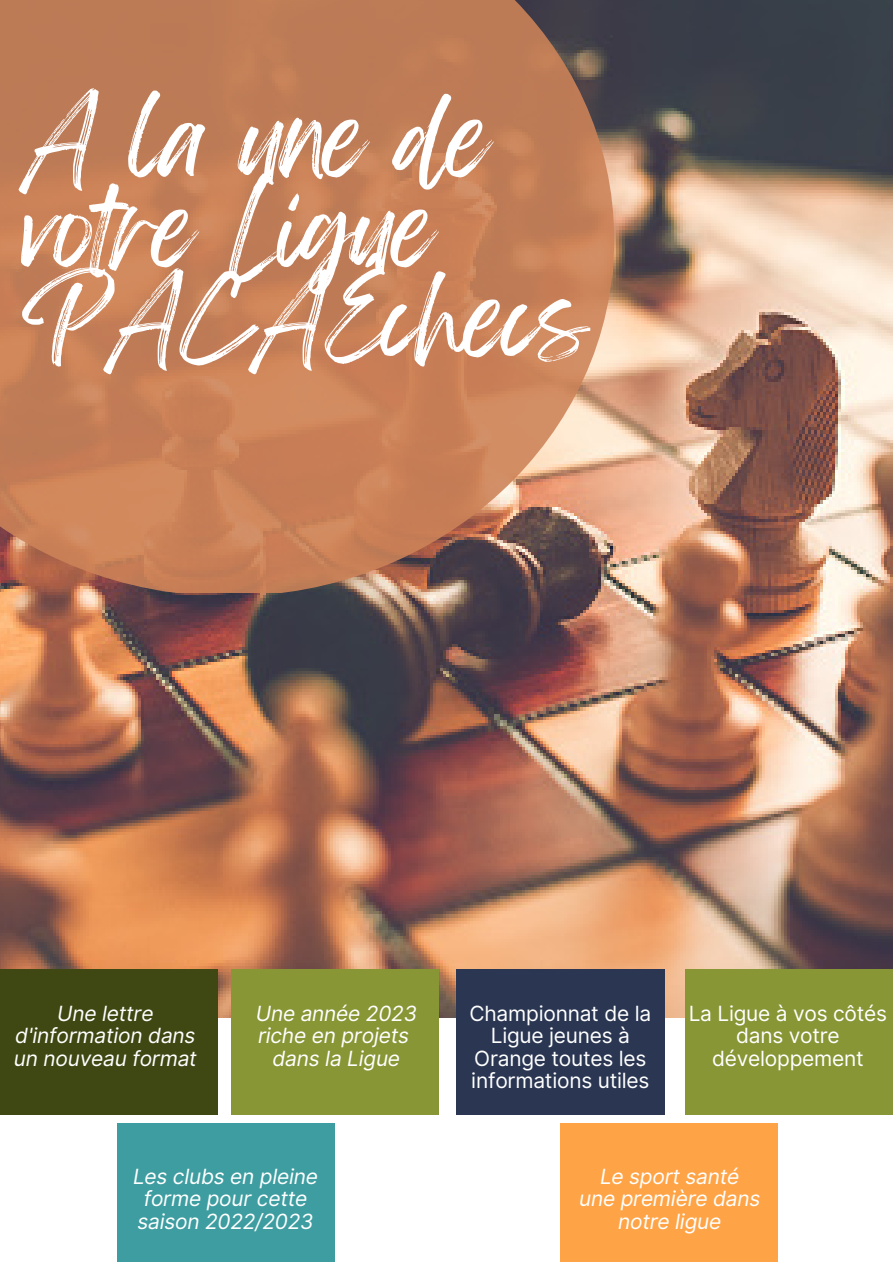
<style>
.page{position:relative;width:893px;height:1264px;background:#fff}
.page>*{position:absolute;margin:0;border:0;box-sizing:border-box;transform-origin:0 0}
.t1{font:90.75px/89.8px "Feeling Passionate";letter-spacing:-.01em;color:#fff}
.t2{font:italic 23.85px/25.8px "Inter";letter-spacing:-.01em;color:#fff}
.t3{font:italic 21px/22.5px "Inter";letter-spacing:-.01em;color:#fff;text-align:center}
.t4{font:21px/22.5px "Inter";letter-spacing:-.01em;color:#fff;text-align:center}
</style>
<div class="page">
<img style="left:0;top:0;width:892px;height:1017px">
<svg style="left:0;top:0;width:614px;height:592px;fill:#c57d56"></svg>
<div style="left:231px;top:969px;width:207px;height:145px;background:#889635"></div>
<div style="left:456px;top:969px;width:208px;height:145px;background:#2a3652"></div>
<div style="left:685px;top:969px;width:207px;height:145px;background:#889635"></div>
<div style="left:0;top:969px;width:217px;height:145px;background:#3f4712"></div>
<div style="left:560px;top:1123px;width:217px;height:138px;background:#ffa446"></div>
<div style="left:118px;top:1123px;width:217px;height:138px;background:#3d9da0"></div>
<h1 class="t1" style="left:22px;top:97px;width:568px">A la une de votre Ligue<br>PACAÉchecs</h1>
<p class="t3" style="left:14px;top:1001px;width:184px">Une lettre d'information dans un nouveau format</p>
<p class="t4" style="left:688px;top:1001px;width:200px">La Ligue à vos côtés dans votre développement</p>
<p class="t3" style="left:256px;top:1001px;width:163px">Une année 2023 riche en projets dans la Ligue</p>
<p class="t4" style="left:469px;top:1001px;width:183px">Championnat de la<br>Ligue jeunes à<br>Orange toutes les informations utiles</p>
<p class="t2" style="left:34px;top:1019px;width:141px">Vos tournois ont été un</p>
<p class="t3" style="left:133px;top:1164px;width:186px;text-align:left">Les clubs en pleine forme pour cette saison 2022/2023</p>
<p class="t3" style="left:579px;top:1164px;width:183px">Le sport santé<br>une première dans notre ligue</p>
</div>
